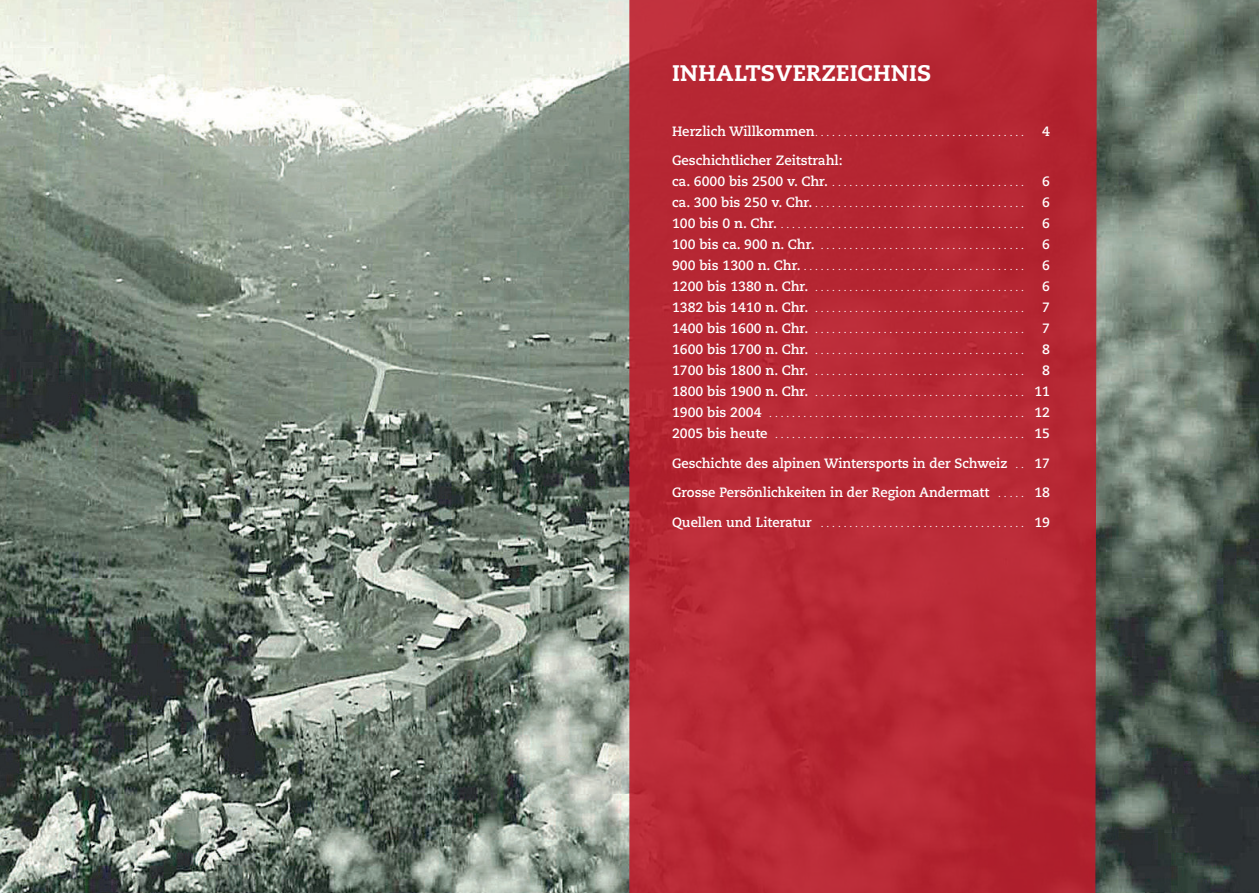
<style>
.page{position:relative;width:1259px;height:893px;background:#fff}
.page>*{position:absolute;margin:0;border:0;box-sizing:border-box;transform-origin:0 0}
.t1{font:800 22.5px "Caecilia LT Std";letter-spacing:.01em;color:#fff}
.t2{font:700 13.5px/29.5px "Caecilia LT Std";color:#fff}
.t3{font:10.5px/21px "Caecilia LT Std";color:#fff;text-align:justify}
.s1{font-weight:700;font-size:13.5px}
.s2{font-weight:400;font-size:10.5px}
</style>
<div class="page">
<img style="left:0;top:0;width:1259px;height:893px">
<svg style="left:629px;top:0;width:468px;height:893px;background:#b52c38"></svg>
<h1 class="t1" style="left:672px;top:63px;width:261px">INHALTSVERZEICHNIS</h1>
<p class="t3" style="left:672px;top:122px;width:353px"><span class="s1">Herzlich Willkommen</span> .....................................</p>
<p class="t2" style="left:1042px;top:117px;width:9px">4</p>
<p class="t2" style="left:672px;top:147px;width:172px">Geschichtlicher Zeitstrahl:</p>
<p class="t3" style="left:672px;top:172px;width:353px"><span class="s1">ca. 6000 bis 2500 v. Chr.</span> ..................................</p>
<p class="t2" style="left:1042px;top:168px;width:9px">6</p>
<p class="t3" style="left:672px;top:193px;width:353px"><span class="s1">ca. 300 bis 250 v. Chr.</span> .....................................</p>
<p class="t2" style="left:1042px;top:189px;width:9px">6</p>
<p class="t3" style="left:672px;top:214px;width:353px"><span class="s1">100 bis 0 n. Chr.</span> ...........................................</p>
<p class="t2" style="left:1042px;top:210px;width:9px">6</p>
<p class="t3" style="left:672px;top:235px;width:353px"><span class="s1">100 bis ca. 900 n. Chr.</span> ....................................</p>
<p class="t2" style="left:1042px;top:231px;width:9px">6</p>
<p class="t3" style="left:672px;top:256px;width:353px"><span class="s1">900 bis 1300 n. Chr.</span> .......................................</p>
<p class="t2" style="left:1042px;top:252px;width:9px">6</p>
<p class="t3" style="left:672px;top:277px;width:353px"><span class="s1">1200 bis 1380 n. Chr.</span> .....................................</p>
<p class="t2" style="left:1042px;top:273px;width:9px">6</p>
<p class="t3" style="left:672px;top:298px;width:353px"><span class="s1">1382 bis 1410 n. Chr.</span> .....................................</p>
<p class="t2" style="left:1042px;top:294px;width:9px">7</p>
<p class="t3" style="left:672px;top:319px;width:353px"><span class="s1">1400 bis 1600 n. Chr.</span> .....................................</p>
<p class="t2" style="left:1042px;top:315px;width:9px">7</p>
<p class="t3" style="left:672px;top:340px;width:353px"><span class="s1">1600 bis 1700 n. Chr.</span> .....................................</p>
<p class="t2" style="left:1042px;top:336px;width:9px">8</p>
<p class="t3" style="left:672px;top:361px;width:353px"><span class="s1">1700 bis 1800 n. Chr.</span> .....................................</p>
<p class="t2" style="left:1042px;top:357px;width:9px">8</p>
<p class="t3" style="left:672px;top:382px;width:379px"><span class="s1">1800 bis 1900 n. Chr.</span> ..................................... <span class="s1">11<br>1900 bis 2004</span> ............................................. <span class="s1">12<br>2005 bis heute</span> ............................................ <span class="s1">15</span></p>
<p class="t2" style="left:672px;top:450px;width:379px">Geschichte des alpinen Wintersports in der Schweiz <span class="s2">. .</span> 17<br>Grosse Persönlichkeiten in der Region Andermatt <span class="s2">. . . . .</span> 18</p>
<p class="t3" style="left:672px;top:513px;width:379px"><span class="s1">Quellen und Literatur</span> .................................... <span class="s1">19</span></p>
</div>
